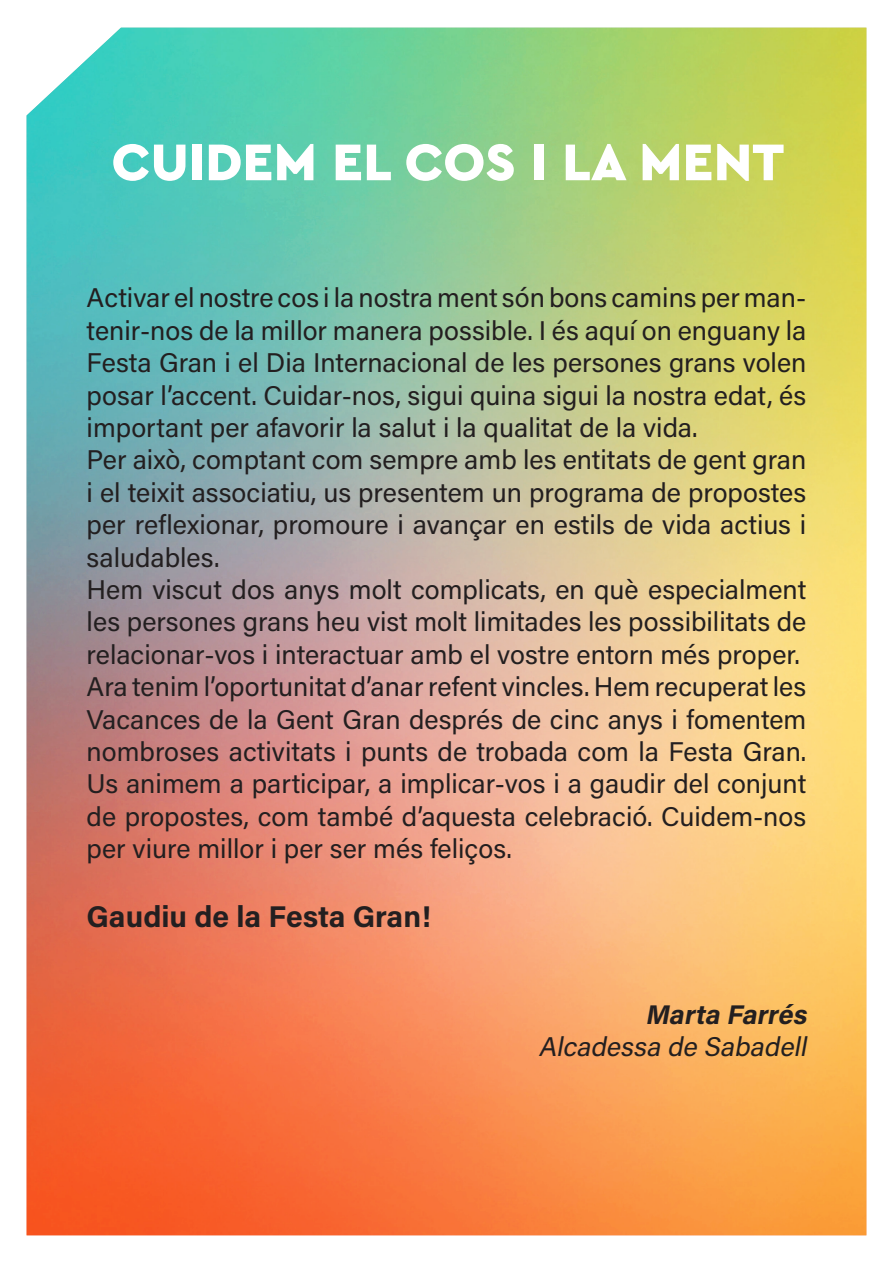
<style>
.page{position:relative;width:893px;height:1263px;background:#fff}
.page>*{position:absolute;margin:0;border:0;box-sizing:border-box;transform-origin:0 0}
.t1{font:900 54px "Cera PRO";color:#fff}
.t2{font:700 30px "Acumin Pro";color:#231f20}
.t3{font:27px/32.4px "Acumin Pro";color:#231f20}
.t4{font:italic 27px "Acumin Pro";color:#231f20}
.t5{font:italic 700 27px "Acumin Pro";color:#231f20}
</style>
<div class="page">
<img style="left:27px;top:28px;width:839px;height:1207px">
<h1 class="t1" style="left:112px;top:126px;width:674px">CUIDEM EL COS I LA MENT</h1>
<p class="t3" style="left:87px;top:281px;width:721px">Activar el nostre cos i la nostra ment són bons camins per man&shy;tenir-nos de la millor manera possible. I és aquí on enguany la Festa Gran i el Dia Internacional de les persones grans volen posar l’accent. Cuidar-nos, sigui quina sigui la nostra edat, és important per afavorir la salut i la qualitat de la vida.<br>Per això, comptant com sempre amb les entitats de gent gran i el teixit associatiu, us presentem un programa de propostes per reflexionar, promoure i avançar en estils de vida actius i saludables.<br>Hem viscut dos anys molt complicats, en què especialment les persones grans heu vist molt limitades les possibilitats de relacionar-vos i interactuar amb el vostre entorn més proper.<br>Ara tenim l’oportunitat d’anar refent vincles. Hem recuperat les Vacances de la Gent Gran després de cinc anys i fomentem nombroses activitats i punts de trobada com la Festa Gran.<br>Us animem a participar, a implicar-vos i a gaudir del conjunt de propostes, com també d’aquesta celebració. Cuidem-nos per viure millor i per ser més feliços.</p>
<p class="t2" style="left:87px;top:895px;width:346px">Gaudiu de la Festa Gran!</p>
<p class="t5" style="left:645px;top:995px;width:169px">Marta Farrés</p>
<p class="t4" style="left:538px;top:1028px;width:276px">Alcadessa de Sabadell</p>
</div>
